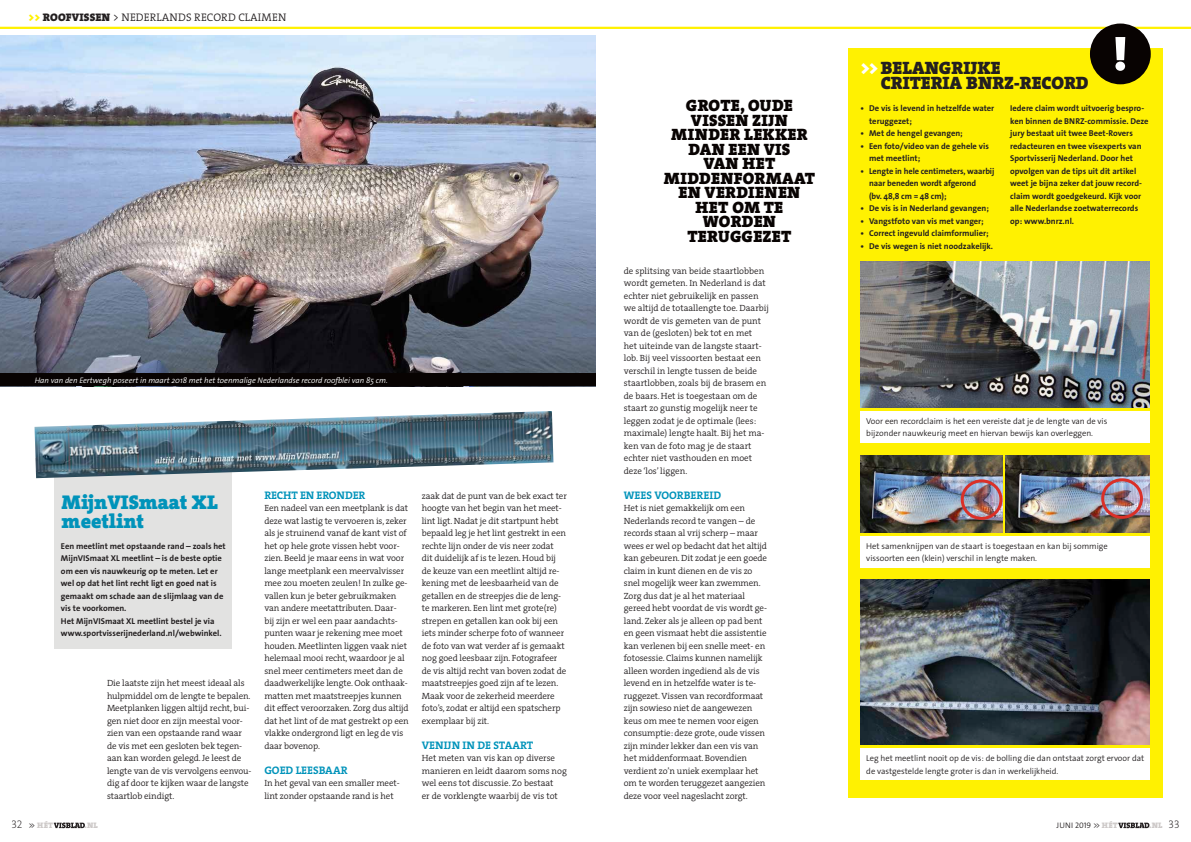
<style>
.page{position:relative;width:1191px;height:842px;background:#fff}
.page>*{position:absolute;margin:0;border:0;box-sizing:border-box;transform-origin:0 0}
.t1{font:20px/19px "The Serif HP9 Blk";color:#0093ba}
.t2{font:18px/15px "The Serif HP9 Blk";color:#231f20}
.t3{font:16.5px/14.5px "The Serif HP9 Blk";letter-spacing:.015em;color:#080302;text-align:center}
.t4{font:11px "The Serif HP7 Bld";color:#0093ba}
.t5{font:11px "The Serif HP4 Se Lig";letter-spacing:.015em;color:#231f20}
.t6{font:9px/12.5px "The Serif HP4 Se Lig";letter-spacing:-.01em;color:#231f20}
.t7{font:700 8.5px/12.5px "The Sans Os F";color:#231f20}
.t8{font:300 8.5px/12.5px "The Sans Os F";color:#231f20}
.t9{font:italic 300 8px "The Sans Os F";color:#fff}
.t10{font:8px "The Serif HP9 Blk";letter-spacing:.03em;color:#cdc9c8}
.t11{font:300 8px "The Sans Os F";letter-spacing:.015em;color:#231f20}
.s1{font-family:"The Serif HP9 Blk";color:#fff101}
.s2{font-family:"The Serif HP9 Blk"}
.s3{color:#fff}
.s4{font-family:"The Serif HP2 Ex Lig";font-size:11px;color:#231f20}
.s5{font-family:"The Sans Os F";font-weight:300;color:#231f20}
.s6{font-family:"The Serif HP9 Blk";font-weight:400;color:#cdc9c8}
</style>
<div class="page">
<div style="left:54px;top:457px;width:178px;height:192px;background:#e2e2e1"></div>
<img style="left:0;top:36px;width:595px;height:338px">
<hr style="left:0;top:27px;width:1191px;height:2px;background:#fff101">
<img style="left:35px;top:411px;width:518px;height:67px">
<div style="left:848px;top:48px;width:314px;height:750px;background:#fff101"></div>
<img style="left:860px;top:261px;width:289px;height:146px">
<img style="left:860px;top:455px;width:142px;height:77px">
<img style="left:1005px;top:455px;width:144px;height:77px">
<img style="left:860px;top:580px;width:289px;height:164px">
<svg style="left:54px;top:822px;width:31px;height:6px"></svg>
<svg style="left:1118px;top:822px;width:31px;height:6px"></svg>
<div style="left:860px;top:411px;width:289px;height:31px;background:#fff"></div>
<div style="left:860px;top:749px;width:289px;height:31px;background:#fff"></div>
<div style="left:860px;top:536px;width:289px;height:31px;background:#fff"></div>
<div style="left:0;top:374px;width:595px;height:12px;background:#080302"></div>
<svg style="left:1090px;top:24px;width:60px;height:60px"></svg>
<div style="left:960px;top:479px;width:42px;height:41px;border:3px solid #da3028;border-radius:50%"></div>
<div style="left:1101px;top:478px;width:42px;height:41px;border:3px solid #da3028;border-radius:50%"></div>
<p class="t5" style="left:28px;top:10px;width:259px"><span class="s1">&gt;&gt;</span> <span class="s2">ROOFVISSEN</span> &gt; NEDERLANDS RECORD CLAIMEN</p>
<p class="t9" style="left:35px;top:375px;width:354px">Han van den Eertwegh poseert in maart 2018 met het toenmalige Nederlandse record roofblei van 85 cm.</p>
<h1 class="t1" style="left:62px;top:493px;width:158px">MijnVISmaat XL meetlint</h1>
<p class="t7" style="left:61px;top:539px;width:166px">Een meetlint met opstaande rand – zoals het MijnVISmaat XL meetlint – is de beste optie om een vis nauwkeurig op te meten. Let er wel op dat het lint recht ligt en goed nat is gemaakt om schade aan de slijmlaag van de vis te voorkomen.<br>Het MijnVISmaat XL meetlint bestel je via www.sportvisserijnederland.nl/webwinkel.</p>
<p class="t6" style="left:107px;top:677px;width:146px">Die laatste zijn het meest ideaal als hulpmiddel om de lengte te bepalen.<br>Meetplanken liggen altijd recht, bui&shy;gen niet door en zijn meestal voor&shy;zien van een opstaande rand waar de vis met een gesloten bek tegen&shy;aan kan worden gelegd. Je leest de lengte van de vis vervolgens eenvou&shy;dig af door te kijken waar de langste staartlob eindigt.</p>
<p class="t4" style="left:264px;top:487px;width:103px">RECHT EN ERONDER</p>
<p class="t6" style="left:264px;top:502px;width:146px">Een nadeel van een meetplank is dat deze wat lastig te vervoeren is, zeker als je struinend vanaf de kant vist of het op hele grote vissen hebt voor&shy;zien. Beeld je maar eens in wat voor lange meetplank een meervalvisser mee zou moeten zeulen! In zulke ge&shy;vallen kun je beter gebruikmaken van andere meetattributen. Daar-<br>bij zijn er wel een paar aandachts&shy;punten waar je rekening mee moet houden. Meetlinten liggen vaak niet helemaal mooi recht, waardoor je al snel meer centimeters meet dan de daadwerkelijke lengte. Ook onthaak&shy;matten met maatstreepjes kunnen dit effect veroorzaken. Zorg dus altijd dat het lint of de mat gestrekt op een vlakke ondergrond ligt en leg de vis daar bovenop.</p>
<p class="t4" style="left:264px;top:762px;width:85px">GOED LEESBAAR</p>
<p class="t6" style="left:264px;top:777px;width:137px">In het geval van een smaller meet&shy;lint zonder opstaande rand is het</p>
<p class="t6" style="left:422px;top:489px;width:147px">zaak dat de punt van de bek exact ter hoogte van het begin van het meet&shy;lint ligt. Nadat je dit startpunt hebt bepaald leg je het lint gestrekt in een rechte lijn onder de vis neer zodat dit duidelijk af is te lezen. Houd bij de keuze van een meetlint altijd re&shy;kening met de leesbaarheid van de getallen en de streepjes die de leng&shy;te markeren. Een lint met grote(re) strepen en getallen kan ook bij een iets minder scherpe foto of wanneer de foto van wat verder af is gemaakt nog goed leesbaar zijn. Fotografeer de vis altijd recht van boven zodat de maatstreepjes goed zijn af te lezen.<br>Maak voor de zekerheid meerdere foto’s, zodat er altijd een spatscherp exemplaar bij zit.</p>
<p class="t4" style="left:422px;top:737px;width:113px">VENIJN IN DE STAART</p>
<p class="t6" style="left:422px;top:752px;width:147px">Het meten van vis kan op diverse manieren en leidt daarom soms nog wel eens tot discussie. Zo bestaat<br>er de vorklengte waarbij de vis tot</p>
<h3 class="t3" style="left:664px;top:98px;width:153px">GROTE, OUDE<br>VISSEN ZIJN<br>MINDER LEKKER<br>DAN EEN VIS<br>VAN HET<br>MIDDENFORMAAT<br>EN VERDIENEN<br>HET OM TE<br>WORDEN<br>TERUGGEZET</h3>
<p class="t6" style="left:624px;top:264px;width:147px">de splitsing van beide staartlobben wordt gemeten. In Nederland is dat echter niet gebruikelijk en passen we altijd de totaallengte toe. Daarbij wordt de vis gemeten van de punt van de (gesloten) bek tot en met<br>het uiteinde van de langste staart&shy;lob. Bij veel vissoorten bestaat een verschil in lengte tussen de beide staartlobben, zoals bij de brasem en de baars. Het is toegestaan om de staart zo gunstig mogelijk neer te leggen zodat je de optimale (lees: maximale) lengte haalt. Bij het ma&shy;ken van de foto mag je de staart echter niet vasthouden en moet deze ‘los’ liggen.</p>
<p class="t4" style="left:624px;top:487px;width:99px">WEES VOORBEREID</p>
<p class="t6" style="left:624px;top:502px;width:145px">Het is niet gemakkelijk om een Nederlands record te vangen – de records staan al vrij scherp – maar wees er wel op bedacht dat het altijd kan gebeuren. Dit zodat je een goede claim in kunt dienen en de vis zo snel mogelijk weer kan zwemmen.<br>Zorg dus dat je al het materiaal gereed hebt voordat de vis wordt ge&shy;land. Zeker als je alleen op pad bent en geen vismaat hebt die assistentie kan verlenen bij een snelle meet- en fotosessie. Claims kunnen namelijk alleen worden ingediend als de vis levend en in hetzelfde water is te&shy;ruggezet. Vissen van recordformaat zijn sowieso niet de aangewezen keus om mee te nemen voor eigen consumptie: deze grote, oude vissen zijn minder lekker dan een vis van het middenformaat. Bovendien verdient zo’n uniek exemplaar het om te worden teruggezet aangezien deze voor veel nageslacht zorgt.</p>
<h2 class="t2" style="left:880px;top:60px;width:209px;text-indent:-20px"><span class="s3">&gt;&gt;</span>BELANGRIJKE<br>CRITERIA BNRZ-RECORD</h2>
<p class="t7" style="left:869px;top:102px;width:127px;text-indent:-8px">• De vis is levend in hetzelfde water teruggezet;</p>
<p class="t7" style="left:860px;top:127px;width:104px">• Met de hengel gevangen;</p>
<p class="t7" style="left:869px;top:139px;width:121px;text-indent:-8px">• Een foto/video van de gehele vis met meetlint;</p>
<p class="t7" style="left:869px;top:164px;width:127px;text-indent:-9px">• Lengte in hele centimeters, waarbij naar beneden wordt afgerond<br>(bv. 48,8 cm = 48 cm);</p>
<p class="t7" style="left:860px;top:202px;width:130px">• De vis is in Nederland gevangen;</p>
<p class="t7" style="left:860px;top:214px;width:125px">• Vangstfoto van vis met vanger;</p>
<p class="t7" style="left:860px;top:227px;width:130px">• Correct ingevuld claimformulier;</p>
<p class="t7" style="left:860px;top:239px;width:134px">• De vis wegen is niet noodzakelijk.</p>
<p class="t7" style="left:1010px;top:102px;width:140px">Iedere claim wordt uitvoerig bespro&shy;ken binnen de BNRZ-commissie. Deze jury bestaat uit twee Beet-Rovers redacteuren en twee visexperts van Sportvisserij Nederland. Door het opvolgen van de tips uit dit artikel weet je bijna zeker dat jouw record&shy;claim wordt goedgekeurd. Kijk voor alle Nederlandse zoetwaterrecords op: www.bnrz.nl.</p>
<p class="t8" style="left:866px;top:414px;width:243px">Voor een recordclaim is het een vereiste dat je de lengte van de vis bijzonder nauwkeurig meet en hiervan bewijs kan overleggen.</p>
<p class="t8" style="left:866px;top:539px;width:243px">Het samenknijpen van de staart is toegestaan en kan bij sommige vissoorten een (klein) verschil in lengte maken.</p>
<p class="t8" style="left:866px;top:752px;width:279px">Leg het meetlint nooit op de vis: de bolling die dan ontstaat zorgt ervoor dat de vastgestelde lengte groter is dan in werkelijkheid.</p>
<p class="t10" style="left:11px;top:820px;width:43px"><span class="s4">32</span> <span class="s5">&gt;&gt;</span> HÉT</p>
<p class="t10" style="left:85px;top:820px;width:15px">.NL</p>
<p class="t11" style="left:1056px;top:820px;width:63px">JUNI 2019 &gt;&gt; <span class="s6">HÉT</span></p>
<p class="t10" style="left:1149px;top:820px;width:32px">.NL <span class="s4">33</span></p>
</div>
